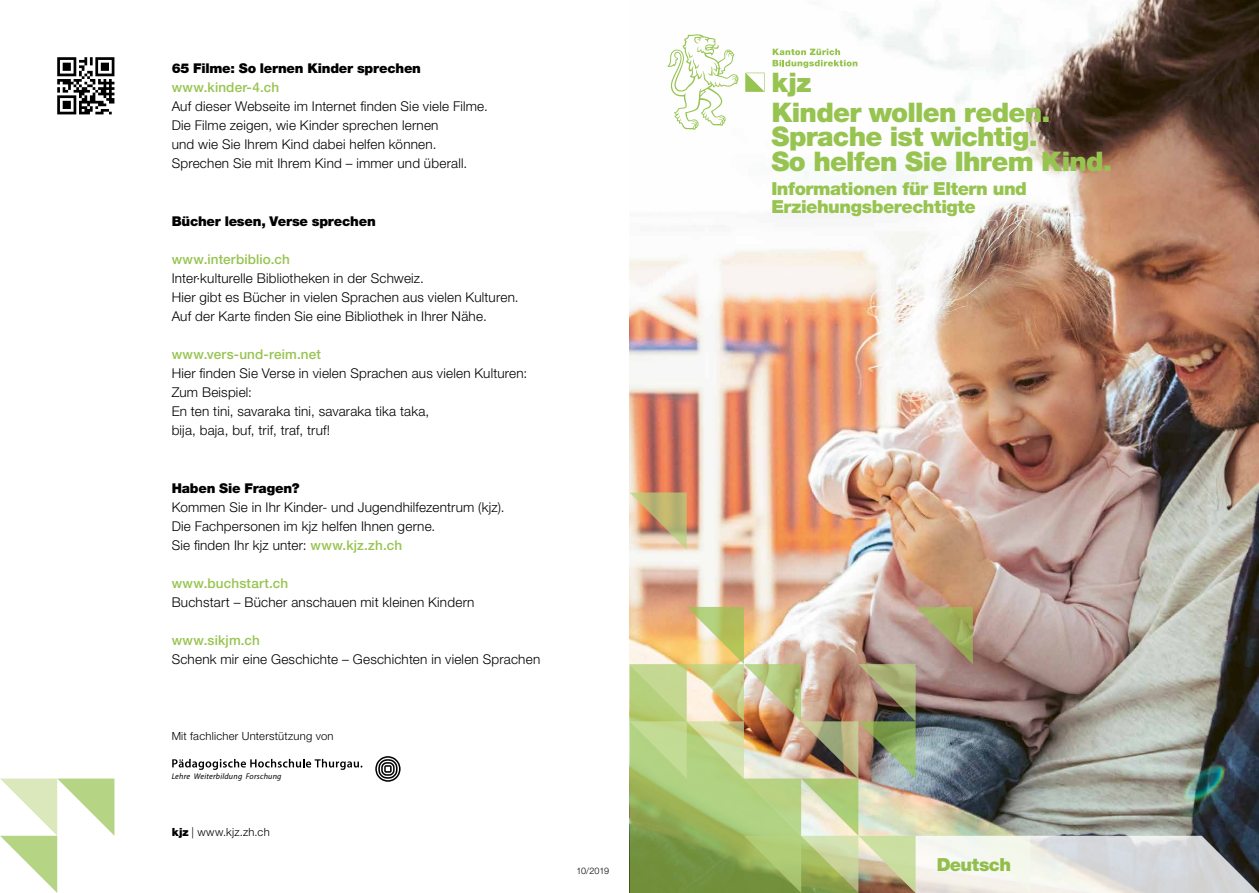
<style>
.page{position:relative;width:1259px;height:893px;background:#fff}
.page>*{position:absolute;margin:0;border:0;box-sizing:border-box;transform-origin:0 0}
.t1{font:900 27px/24.8px "Helvetica Neue LT Pro";letter-spacing:-.025em;color:#97c450}
.t2{font:900 18px/18px "Helvetica Neue LT Pro";letter-spacing:-.025em;color:#97c450}
.t3{font:300 13.5px/19px "Helvetica Neue LT Pro";letter-spacing:.015em;color:#000}
.t4{font:500 13.5px "Helvetica Neue LT Pro";letter-spacing:.01em;color:#97c450}
.t5{font:900 13.5px "Helvetica Neue LT Pro";letter-spacing:-.015em;color:#000}
.t6{font:300 11.25px "Helvetica Neue LT Pro";letter-spacing:.02em;color:#000}
.t7{font:300 9px "Helvetica Neue LT Pro";letter-spacing:-.015em;color:#000}
.t8{font:italic 8.25px "Myriad Pro";letter-spacing:.025em;color:#000}
.s1{font-weight:500;color:#97c450}
.s2{font-weight:900}
</style>
<div class="page">
<img style="left:629px;top:0;width:630px;height:607px">
<img style="left:629px;top:607px;width:630px;height:286px">
<svg style="left:629px;top:492px;width:57px;height:58px;background:#cfb98b"></svg>
<svg style="left:0;top:778px;width:114px;height:115px"></svg>
<svg style="left:57px;top:57px;width:57px;height:57px"></svg>
<svg style="left:772px;top:49px;width:85px;height:19px"></svg>
<svg style="left:745px;top:73px;width:19px;height:19px"></svg>
<svg style="left:667px;top:34px;width:71px;height:96px"></svg>
<svg style="left:375px;top:756px;width:25px;height:26px"></svg>
<svg style="left:172px;top:759px;width:190px;height:11px"></svg>
<p class="t5" style="left:172px;top:60px;width:251px">65 Filme: So lernen Kinder sprechen</p>
<p class="t4" style="left:172px;top:79px;width:109px">www.kinder-4.ch</p>
<p class="t3" style="left:172px;top:96px;width:318px">Auf dieser Webseite im Internet finden Sie viele Filme.<br>Die Filme zeigen, wie Kinder sprechen lernen<br>und wie Sie Ihrem Kind dabei helfen können.<br>Sprechen Sie mit Ihrem Kind – immer und überall.</p>
<p class="t5" style="left:172px;top:213px;width:206px">Bücher lesen, Verse sprechen</p>
<p class="t4" style="left:172px;top:251px;width:120px">www.interbiblio.ch</p>
<p class="t3" style="left:172px;top:268px;width:348px">Inter·kulturelle Bibliotheken in der Schweiz.<br>Hier gibt es Bücher in vielen Sprachen aus vielen Kulturen.<br>Auf der Karte finden Sie eine Bibliothek in Ihrer Nähe.</p>
<p class="t4" style="left:172px;top:346px;width:151px">www.vers-und-reim.net</p>
<p class="t3" style="left:172px;top:363px;width:357px">Hier finden Sie Verse in vielen Sprachen aus vielen Kulturen:<br>Zum Beispiel:<br>En ten tini, savaraka tini, savaraka tika taka,<br>bija, baja, buf, trif, traf, truf!</p>
<p class="t5" style="left:172px;top:480px;width:129px">Haben Sie Fragen?</p>
<p class="t3" style="left:172px;top:497px;width:334px">Kommen Sie in Ihr Kinder- und Jugendhilfezentrum (kjz).<br>Die Fachpersonen im kjz helfen Ihnen gerne.<br>Sie finden Ihr kjz unter: <span class="s1">www.kjz.zh.ch</span></p>
<p class="t4" style="left:172px;top:575px;width:118px">www.buchstart.ch</p>
<p class="t3" style="left:172px;top:592px;width:304px">Buchstart – Bücher anschauen mit kleinen Kindern</p>
<p class="t4" style="left:172px;top:632px;width:90px">www.sikjm.ch</p>
<p class="t3" style="left:172px;top:650px;width:370px">Schenk mir eine Geschichte – Geschichten in vielen Sprachen</p>
<p class="t6" style="left:172px;top:729px;width:163px">Mit fachlicher Unterstützung von</p>
<p class="t8" style="left:172px;top:771px;width:111px">Lehre Weiterbildung Forschung</p>
<p class="t6" style="left:172px;top:825px;width:100px"><span class="s2">kjz</span> | www.kjz.zh.ch</p>
<p class="t7" style="left:576px;top:865px;width:34px">10/2019</p>
<h1 class="t1" style="left:771px;top:70px;width:42px">kjz</h1>
<h1 class="t1" style="left:771px;top:99px;width:342px">Kinder wollen reden.<br>Sprache ist wichtig.<br>So helfen Sie Ihrem Kind.</h1>
<h2 class="t2" style="left:771px;top:180px;width:257px">Informationen für Eltern und<br>Erziehungsberechtigte</h2>
<h2 class="t2" style="left:936px;top:855px;width:76px">Deutsch</h2>
</div>
